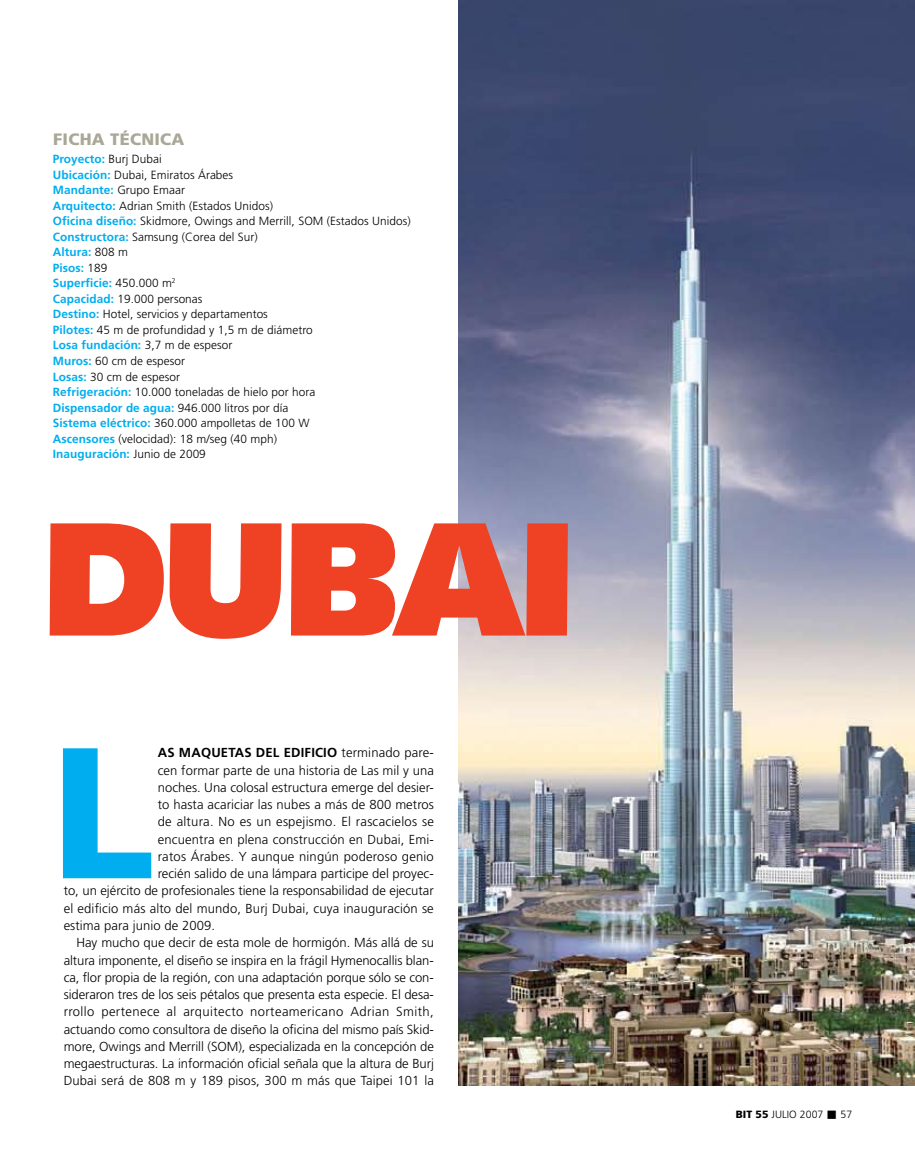
<style>
.page{position:relative;width:915px;height:1170px;background:#fff}
.page>*{position:absolute;margin:0;border:0;box-sizing:border-box;transform-origin:0 0}
.t1{font:900 186px "Frutiger";color:#00adef}
.t2{font:900 162px "Syntax";color:#ef4123}
.t3{font:900 16.5px "Frutiger";letter-spacing:.015em;color:#a9a897}
.t4{font:300 13.05px "Frutiger";color:#000}
.t5{font:300 13.05px "Frutiger";letter-spacing:.03em;color:#000}
.t6{font:300 13.05px "Frutiger";letter-spacing:.02em;color:#000}
.t7{font:700 13.05px "Frutiger";letter-spacing:.01em;color:#000}
.t8{font:300 11.85px/15.6px "Frutiger";letter-spacing:.005em;color:#000}
.t9{font:900 10.5px "Frutiger";color:#000}
.t10{font:300 10.5px "Frutiger";letter-spacing:.005em;color:#000}
.s1{font-weight:700;color:#00adef}
.s2{font-weight:700}
.s3{font-weight:300}
</style>
<div class="page">
<img style="left:458px;top:0;width:456px;height:1085px">
<p class="t3" style="left:53px;top:129px;width:133px">FICHA TÉCNICA</p>
<p class="t8" style="left:53px;top:151px;width:359px"><span class="s1">Proyecto:</span> Burj Dubai<br><span class="s1">Ubicación:</span> Dubai, Emiratos Árabes<br><span class="s1">Mandante:</span> Grupo Emaar<br><span class="s1">Arquitecto:</span> Adrian Smith (Estados U nidos)<br><span class="s1">Oficina diseño:</span> Skidmore, Owings and Merrill, SOM (Estados U nidos)<br><span class="s1">Constructora:</span> Samsung (C orea del Sur)<br><span class="s1">Altura:</span> 808 m<br><span class="s1">Pisos:</span> 189<br><span class="s1">Superficie:</span> 450.000 m<sup>2<br></sup><span class="s1">Capacidad:</span> 19.000 personas<br><span class="s1">Destino:</span> Hotel, servicios y departamentos<br><span class="s1">Pilotes:</span> 45 m de profundidad y 1,5 m de diámetro<br><span class="s1">Losa fundación:</span> 3,7 m de espesor<br><span class="s1">M uros:</span> 60 cm de espesor<br><span class="s1">Losas:</span> 30 cm de espesor<br><span class="s1">Refrigeración:</span> 10.000 toneladas de hielo por hora<br><span class="s1">Dispensador de agua:</span> 946.000 litros por día<br><span class="s1">Sistema eléctrico:</span> 360.000 ampolletas de 100 W<br><span class="s1">Ascensores</span> (velocidad): 18 m/seg (40 mph)<br><span class="s1">Inauguración:</span> Junio de 2009</p>
<h2 class="t2" style="left:43px;top:483px;width:335px">Dubai</h2>
<p class="t7" style="left:158px;top:745px;width:79px">as maquetasd</p>
<p class="t4" style="left:265px;top:745px;width:170px"><span class="s2">el edi ficio</span> terminado pare-</p>
<p class="t4" style="left:158px;top:762px;width:277px">cen formar parte de una historia de Las mil y una</p>
<p class="t4" style="left:158px;top:780px;width:277px">noches. U na colosal estructura emerge del desier-</p>
<p class="t4" style="left:158px;top:797px;width:278px">to hasta acariciar las nubes a más de 800 metros</p>
<p class="t6" style="left:158px;top:814px;width:277px">de altura. No es un espejismo. El rascacielos se</p>
<p class="t4" style="left:158px;top:831px;width:277px">encuentra en plena construcción en Dubai, Emi-</p>
<p class="t4" style="left:158px;top:849px;width:277px">ratos Árabes. Y aunque ningún poderoso genio</p>
<p class="t4" style="left:158px;top:866px;width:277px">recién salido de una lámpara participe del proyec-</p>
<p class="t4" style="left:64px;top:883px;width:371px">to, un ejército de profesionales tiene la responsabilidad de ejecutar</p>
<p class="t4" style="left:64px;top:900px;width:371px">el edificio más alto del mundo, Burj Dubai, cuya inauguración se</p>
<p class="t4" style="left:64px;top:918px;width:153px">estima para junio de 2009.</p>
<p class="t4" style="left:76px;top:935px;width:359px">Hay mucho que decir de esta mole de hormigón. Más allá de su</p>
<p class="t4" style="left:64px;top:952px;width:371px">altura imponente, el diseño se inspira en la frágil Hymenocallis blan-</p>
<p class="t4" style="left:64px;top:969px;width:371px">ca, flor propia de la región, con una adaptación porque sólo se con-</p>
<p class="t4" style="left:64px;top:987px;width:371px">sideraron tres de los seis pétalos que presenta esta especie. El desa-</p>
<p class="t5" style="left:64px;top:1004px;width:371px">rrollo pertenece al arquitecto norteamericano Adrian Smith,</p>
<p class="t4" style="left:64px;top:1021px;width:371px">actuando como consultora de diseño la oficina del mismo país Skid-</p>
<p class="t4" style="left:64px;top:1038px;width:371px">more, Owings and Merrill (SOM), especializada en la concepción de</p>
<p class="t4" style="left:64px;top:1056px;width:372px">megaestructuras. La información oficial señala que la altura de Burj</p>
<p class="t4" style="left:64px;top:1073px;width:371px">Dubai será de 808 m y 189 pisos, 300 m más que Taipei 101 la</p>
<h1 class="t1" style="left:51px;top:700px;width:105px">L</h1>
<p class="t9" style="left:735px;top:1108px;width:42px">BIT 55 <span class="s3">JULIO</span></p>
<p class="t10" style="left:799px;top:1108px;width:54px">2007 ■ 57</p>
</div>
